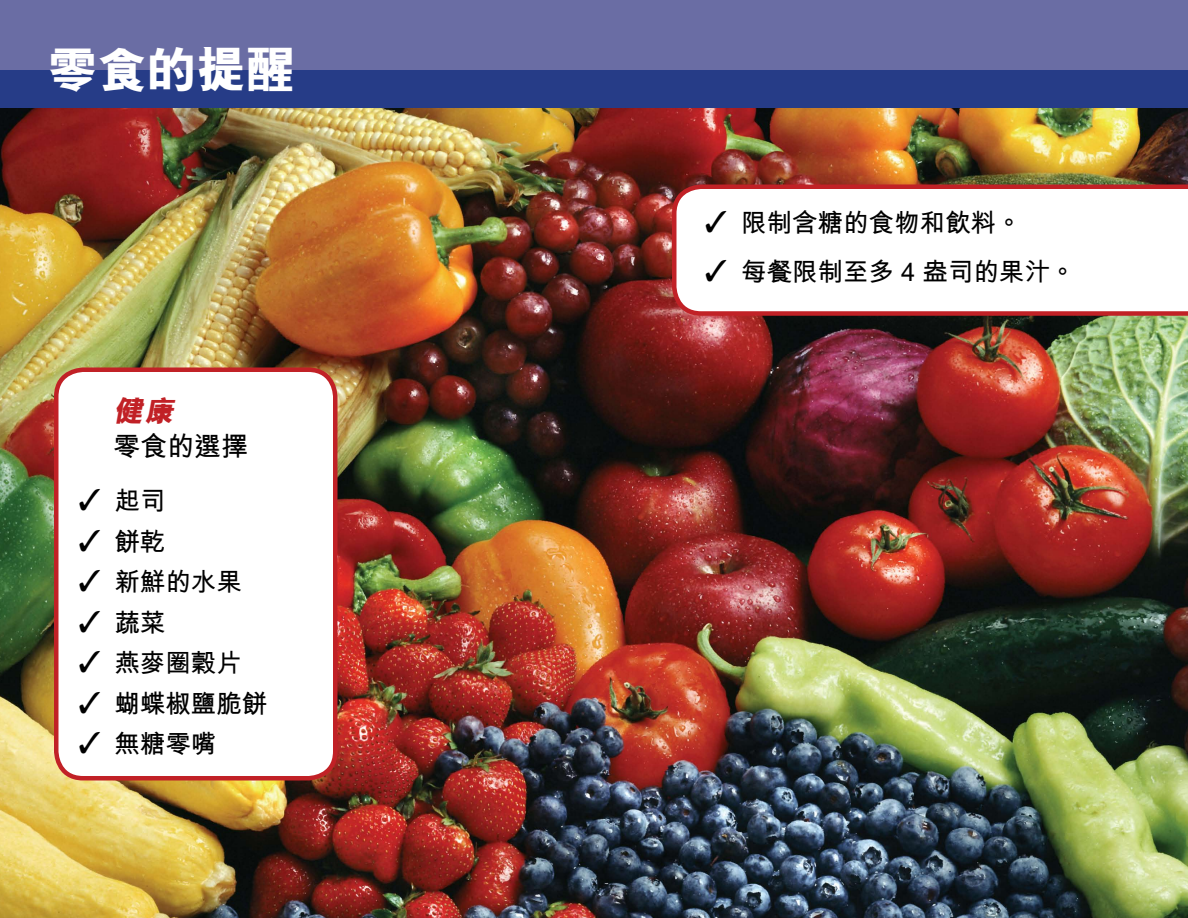
<style>
.page{position:relative;width:1188px;height:918px;background:#fff}
.page>*{position:absolute;margin:0;border:0;box-sizing:border-box;transform-origin:0 0}
.t1{font:800 49.5px "M Hei";color:#fff}
.t2{font:italic 800 30px "M Hei";color:#c12126}
.t3{font:700 27px "M Hei";color:#000}
.t4{font:700 25.5px "M Hei";color:#000}
</style>
<div class="page">
<img style="left:0;top:108px;width:1188px;height:810px">
<svg style="left:672px;top:184px;width:516px;height:132px"></svg>
<div style="left:56px;top:370px;width:279px;height:408px;background:#fff;border-radius:27px"></div>
<div style="left:54px;top:368px;width:284px;height:412px;border:4px solid #c12126;border-radius:27px"></div>
<div style="left:0;top:0;width:1188px;height:108px;background:#6a6da4"></div>
<div style="left:0;top:71px;width:1188px;height:37px;background:#263c87"></div>
<h1 class="t1" style="left:48px;top:45px;width:249px">零食的提醒</h1>
<p class="t2" style="left:113px;top:396px;width:68px">健康</p>
<p class="t3" style="left:113px;top:433px;width:136px">零食的選擇</p>
<p class="t4" style="left:78px;top:488px;width:89px">✓ 起司</p>
<p class="t4" style="left:78px;top:528px;width:89px">✓ 餅乾</p>
<p class="t4" style="left:78px;top:569px;width:165px">✓ 新鮮的水果</p>
<p class="t4" style="left:78px;top:609px;width:89px">✓ 蔬菜</p>
<p class="t4" style="left:78px;top:650px;width:165px">✓ 燕麥圈穀片</p>
<p class="t4" style="left:78px;top:690px;width:191px">✓ 蝴蝶椒鹽脆餅</p>
<p class="t4" style="left:78px;top:731px;width:140px">✓ 無糖零嘴</p>
<p class="t4" style="left:705px;top:209px;width:318px">✓ 限制含糖的食物和飲料。</p>
<p class="t4" style="left:705px;top:259px;width:372px">✓ 每餐限制至多 4 盎司的果汁。</p>
</div>
